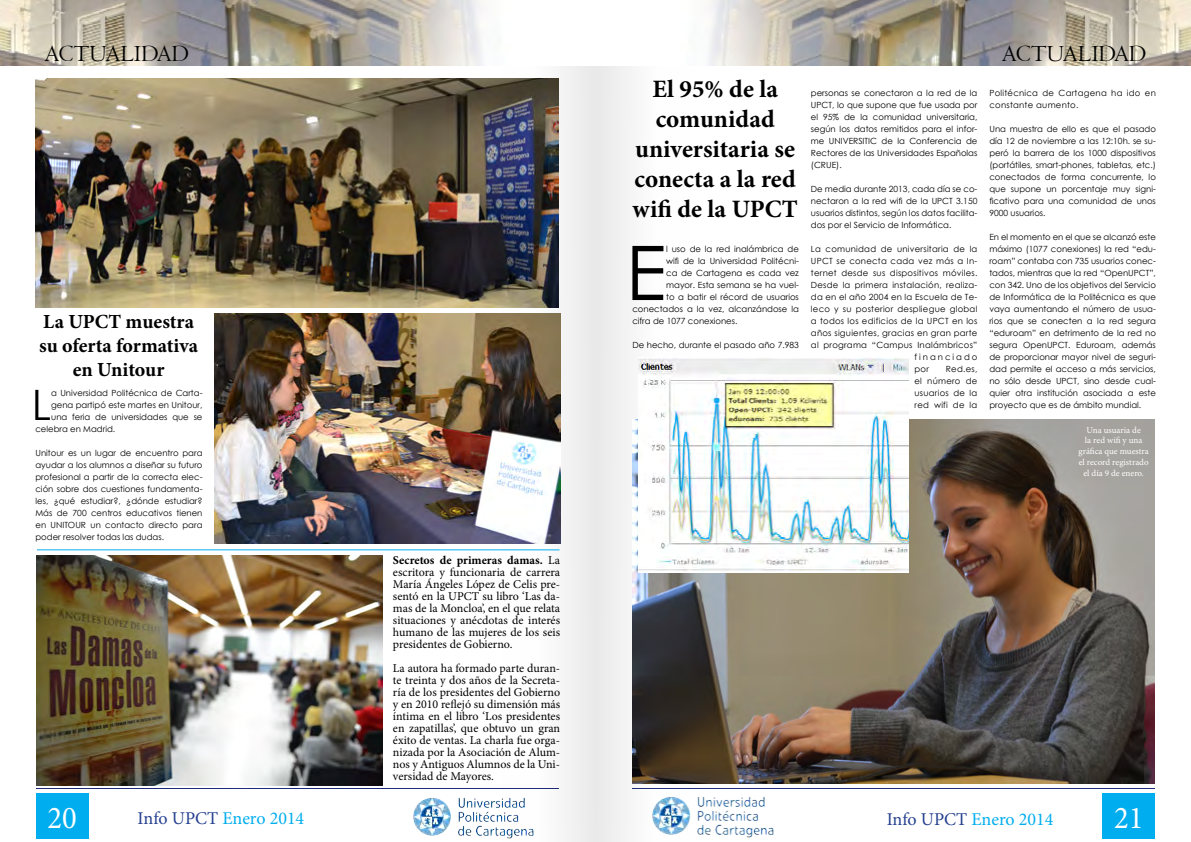
<style>
.page{position:relative;width:1191px;height:842px;background:#fff}
.page>*{position:absolute;margin:0;border:0;box-sizing:border-box;transform-origin:0 0}
.t1{font:75.3px "Century Gothic";color:#000}
.t2{font:41.9px "Century Gothic";color:#000}
.t3{font:31.8px "Minion Pro";color:#fff;scale:.96 1}
.t4{font:700 25px/30px "Minion Pro";color:#000;text-align:center}
.t5{font:24px "Centaur";color:#000}
.t6{font:700 20px/24px "Minion Pro";letter-spacing:-.005em;color:#000;text-align:center}
.t7{font:18px "Minion Pro";color:#00aeef}
.t8{font:12px/12px "Minion Pro";color:#000;text-align:justify}
.t9{font:9px/10.8px "Minion Pro";color:#fff;text-align:center}
.t10{font:8.5px/12px "Century Gothic";color:#000;text-align:justify}
.t11{font:8.5px/12px "Century Gothic";letter-spacing:.03em;color:#000}
.t12{font:8.5px "Century Gothic";letter-spacing:.235em;color:#000}
.s1{font-weight:700}
.s2{color:#25408f}
</style>
<div class="page">
<div style="left:501px;top:1px;width:94px;height:841px;background:#f3f3f3"></div>
<div style="left:595px;top:1px;width:94px;height:841px;background:#f3f3f4"></div>
<div style="left:36px;top:793px;width:52px;height:45px;background:#00aeef"></div>
<div style="left:1102px;top:794px;width:52px;height:45px;background:#00aeef"></div>
<hr style="left:36px;top:788px;width:523px;height:1px;background:#1d2b7a">
<hr style="left:632px;top:788px;width:522px;height:1px;background:#1d2b7a">
<img style="left:0;top:0;width:1191px;height:65px">
<img style="left:652px;top:789px;width:122px;height:51px">
<img style="left:413px;top:789px;width:126px;height:53px">
<img style="left:632px;top:420px;width:523px;height:363px">
<img style="left:639px;top:357px;width:270px;height:216px">
<img style="left:36px;top:555px;width:346px;height:231px">
<hr style="left:37px;top:550px;width:522px;height:1px;background:#00aeef">
<img style="left:214px;top:314px;width:346px;height:230px">
<img style="left:36px;top:79px;width:523px;height:228px">
<h3 class="t5" style="left:45px;top:39px;width:146px">ACTUALIDAD</h3>
<h3 class="t5" style="left:1002px;top:39px;width:146px">ACTUALIDAD</h3>
<h3 class="t6" style="left:39px;top:309px;width:160px">La UPCT muestra su oferta formativa en Unitour</h3>
<h2 class="t2" style="left:32px;top:376px;width:21px">L</h2>
<p class="t10" style="left:51px;top:387px;width:153px">a Universidad Politécnica de Carta-</p>
<p class="t10" style="left:51px;top:399px;width:153px">gena partipó este martes en Unitour,</p>
<p class="t10" style="left:51px;top:411px;width:153px">una feria de universidades que se</p>
<p class="t10" style="left:35px;top:423px;width:81px">celebra en Madrid.</p>
<p class="t10" style="left:35px;top:447px;width:168px">Unitour es un lugar de encuentro para ayudar a los alumnos a diseñar su futuro profesional a partir de la correcta elec&shy;ción sobre dos cuestiones fundamenta&shy;les, ¿qué estudiar?, ¿dónde estudiar?<br>Más de 700 centros educativos tienen en UNITOUR un contacto directo para poder resolver todas las dudas.</p>
<p class="t8" style="left:393px;top:554px;width:169px"><span class="s1">Secretos de primeras damas.</span> La escritora y funcionaria de carrera María Ángeles López de Celis pre&shy;sentó en la UPCT su libro ‘Las da&shy;mas de la Moncloa’, en el que relata situaciones y anécdotas de interés humano de las mujeres de los seis presidentes de Gobierno.</p>
<p class="t8" style="left:393px;top:662px;width:169px">La autora ha formado parte duran&shy;te treinta y dos años de la Secreta&shy;ría de los presidentes del Gobierno y en 2010 reflejó su dimensión más íntima en el libro ‘Los presidentes en zapatillas’, que obtuvo un gran éxito de ventas. La charla fue orga&shy;nizada por la Asociación de Alum&shy;nos y Antiguos Alumnos de la Uni&shy;versidad de Mayores.</p>
<h3 class="t4" style="left:632px;top:74px;width:167px">El 95% de la comunidad universitaria se conecta a la red wifi de la UPCT</h3>
<h1 class="t1" style="left:626px;top:220px;width:42px">E</h1>
<p class="t10" style="left:666px;top:243px;width:134px">l uso de la red inalámbrica de</p>
<p class="t10" style="left:666px;top:255px;width:134px">wifi de la Universidad Politécni-</p>
<p class="t10" style="left:666px;top:267px;width:134px">ca de Cartagena es cada vez</p>
<p class="t10" style="left:666px;top:279px;width:134px">mayor. Esta semana se ha vuel-</p>
<p class="t10" style="left:666px;top:291px;width:134px">to a batir el récord de usuarios</p>
<p class="t10" style="left:632px;top:303px;width:168px">conectados a la vez, alcanzándose la</p>
<p class="t10" style="left:632px;top:315px;width:106px">cifra de 1077 conexiones.</p>
<p class="t10" style="left:632px;top:339px;width:168px">De hecho, durante el pasado año 7.983</p>
<p class="t10" style="left:811px;top:87px;width:168px">personas se conectaron a la red de la UPCT, lo que supone que fue usada por el 95% de la comunidad universitaria, según los datos remitidos para el infor&shy;me UNIVERSITIC de la Conferencia de Rectores de las Universidades Españolas (CRUE).</p>
<p class="t10" style="left:811px;top:183px;width:168px">De media durante 2013, cada día se co&shy;nectaron a la red wifi de la UPCT 3.150 usuarios distintos, según los datos facilita&shy;dos por el Servicio de Informática.</p>
<p class="t11" style="left:811px;top:243px;width:168px">La comunidad de universitaria de la</p>
<p class="t11" style="left:811px;top:255px;width:168px">UPCT se conecta cada vez más a In-</p>
<p class="t11" style="left:811px;top:267px;width:168px">ternet desde sus dispositivos móviles.</p>
<p class="t11" style="left:811px;top:279px;width:168px">Desde la primera instalación, realiza-</p>
<p class="t11" style="left:811px;top:291px;width:168px">da en el año 2004 en la Escuela de Te-</p>
<p class="t11" style="left:811px;top:303px;width:168px">leco y su posterior despliegue global</p>
<p class="t11" style="left:811px;top:315px;width:168px">a todos los edificios de la UPCT en los</p>
<p class="t11" style="left:811px;top:327px;width:168px">años siguientes, gracias en gran parte</p>
<p class="t11" style="left:811px;top:339px;width:168px">al programa “Campus Inalámbricos”</p>
<p class="t12" style="left:914px;top:351px;width:64px">financiado</p>
<p class="t10" style="left:914px;top:363px;width:16px">por</p>
<p class="t10" style="left:914px;top:363px;width:64px;text-indent:31px">Red.es, el número de usuarios de la red wifi de la</p>
<p class="t11" style="left:989px;top:87px;width:168px">Politécnica de Cartagena ha ido en constante aumento.</p>
<p class="t10" style="left:989px;top:123px;width:168px">Una muestra de ello es que el pasado día 12 de noviembre a las 12:10h. se su&shy;peró la barrera de los 1000 dispositivos (portátiles, smart-phones, tabletas, etc.) conectados de forma concurrente, lo que supone un porcentaje muy signi&shy;ficativo para una comunidad de unos 9000 usuarios.</p>
<p class="t10" style="left:989px;top:231px;width:168px">En el momento en el que se alcanzó este máximo (1077 conexiones) la red “edu&shy;roam” contaba con 735 usuarios conec&shy;tados, mientras que la red “OpenUPCT”, con 342. Uno de los objetivos del Servicio de Informática de la Politécnica es que vaya aumentando el número de usua&shy;rios que se conecten a la red segura “eduroam” en detrimento de la red no segura OpenUPCT. Eduroam, además de proporcionar mayor nivel de seguri&shy;dad permite el acceso a más servicios, no sólo desde UPCT, sino desde cual&shy;quier otra institución asociada a este proyecto que es de ámbito mundial.</p>
<p class="t9" style="left:1078px;top:424px;width:72px">Una usuaria de<br>la red wifi y una gráfica que muestra el record registrado el día 9 de enero.</p>
<h3 class="t3" style="left:47px;top:797px;width:32px">20</h3>
<h3 class="t3" style="left:1114px;top:797px;width:32px">21</h3>
<h3 class="t7" style="left:138px;top:806px;width:168px"><span class="s2">Info UPCT</span> Enero 2014</h3>
<h3 class="t7" style="left:886px;top:807px;width:168px"><span class="s2">Info UPCT</span> Enero 2014</h3>
</div>
